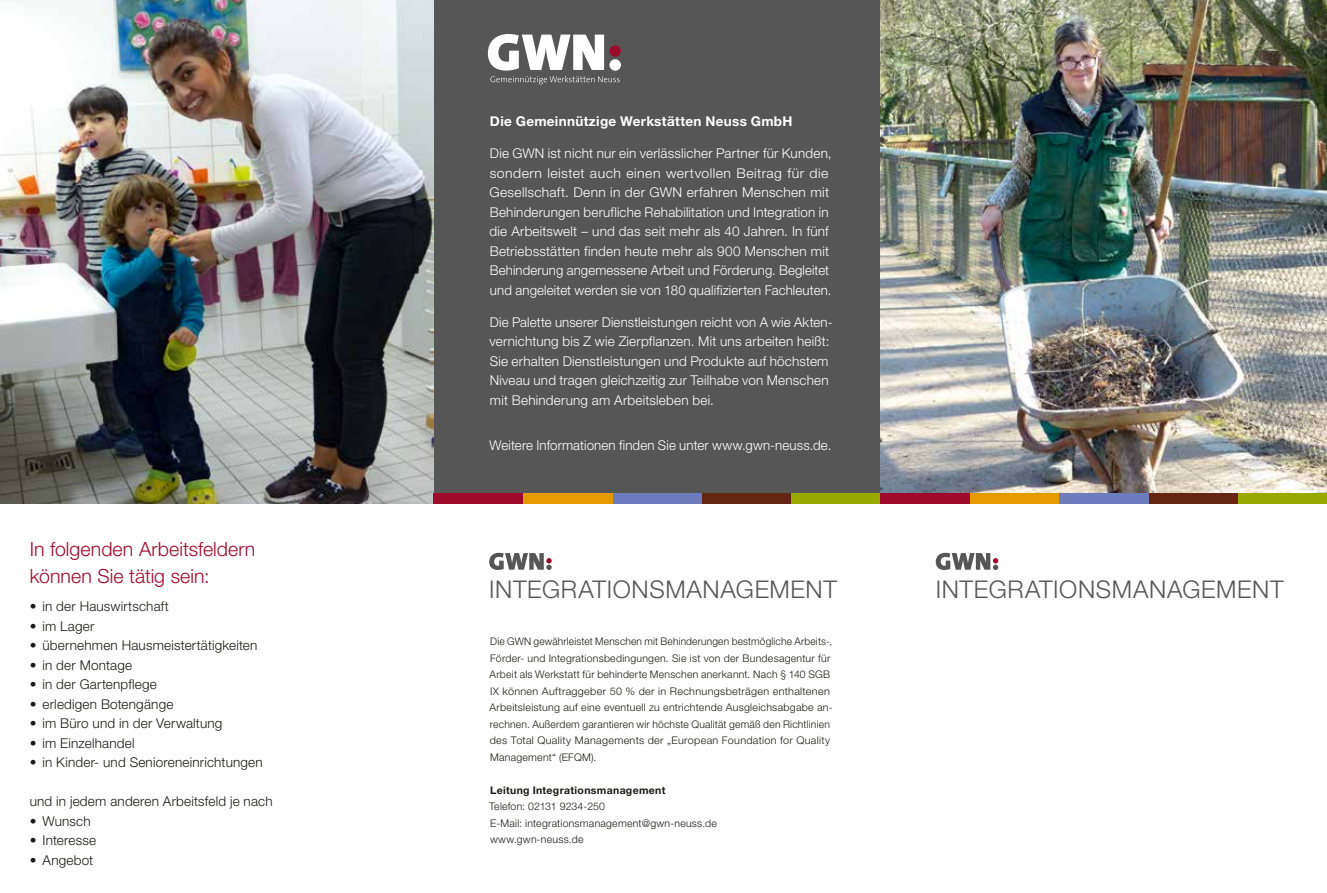
<style>
.page{position:relative;width:1327px;height:893px;background:#fff}
.page>*{position:absolute;margin:0;border:0;box-sizing:border-box;transform-origin:0 0}
.t1{font:300 24.45px "Helvetica Neue LT Std";letter-spacing:.03em;color:#565656}
.t2{font:300 19.5px/27px "Helvetica Neue LT Std";letter-spacing:.005em;color:#9f0a2c}
.t3{font:300 13.5px/19.5px "Helvetica Neue LT Std";letter-spacing:.015em;color:#fff}
.t4{font:300 13.5px "Helvetica Neue LT Std";letter-spacing:.015em;color:#1a1a18}
.t5{font:700 13.5px "Helvetica Neue LT Std";letter-spacing:.025em;color:#fff}
.t6{font:300 10.5px/16.5px "Helvetica Neue LT Std";letter-spacing:.025em;color:#1a1a18}
.t7{font:700 10.5px "Helvetica Neue LT Std";letter-spacing:.03em;color:#1a1a18}
</style>
<div class="page">
<svg style="left:936px;top:553px;width:62px;height:17px"></svg>
<svg style="left:489px;top:553px;width:63px;height:17px"></svg>
<div style="left:434px;top:0;width:446px;height:493px;background:#565656"></div>
<img style="left:880px;top:0;width:447px;height:493px">
<img style="left:0;top:0;width:433px;height:504px">
<svg style="left:609px;top:45px;width:12px;height:12px"></svg>
<svg style="left:609px;top:59px;width:12px;height:12px"></svg>
<svg style="left:488px;top:34px;width:131px;height:50px"></svg>
<div style="left:791px;top:493px;width:89px;height:11px;background:#98a900"></div>
<div style="left:1237px;top:493px;width:90px;height:11px;background:#98a900"></div>
<div style="left:702px;top:493px;width:89px;height:11px;background:#652511"></div>
<div style="left:1148px;top:493px;width:89px;height:11px;background:#652511"></div>
<div style="left:612px;top:493px;width:90px;height:11px;background:#6d7cbc"></div>
<div style="left:1059px;top:493px;width:89px;height:11px;background:#6d7cbc"></div>
<div style="left:523px;top:493px;width:89px;height:11px;background:#e49a00"></div>
<div style="left:969px;top:493px;width:90px;height:11px;background:#e49a00"></div>
<div style="left:434px;top:493px;width:89px;height:11px;background:#9f0a2c"></div>
<div style="left:880px;top:493px;width:89px;height:11px;background:#9f0a2c"></div>
<h2 class="t2" style="left:30px;top:535px;width:227px">In folgenden Arbeitsfeldern können Sie tätig sein:</h2>
<p class="t4" style="left:30px;top:598px;width:141px">• in der Hauswirtschaft</p>
<p class="t4" style="left:30px;top:617px;width:66px">• im Lager</p>
<p class="t4" style="left:30px;top:637px;width:229px">• übernehmen Hausmeistertätigkeiten</p>
<p class="t4" style="left:30px;top:656px;width:104px">• in der Montage</p>
<p class="t4" style="left:30px;top:676px;width:129px">• in der Gartenpflege</p>
<p class="t4" style="left:30px;top:695px;width:145px">• erledigen Botengänge</p>
<p class="t4" style="left:30px;top:715px;width:194px">• im Büro und in der Verwaltung</p>
<p class="t4" style="left:30px;top:734px;width:106px">• im Einzelhandel</p>
<p class="t4" style="left:30px;top:754px;width:234px">• in Kinder- und Senioreneinrichtungen</p>
<p class="t4" style="left:30px;top:793px;width:244px">und in jedem anderen Arbeitsfeld je nach</p>
<p class="t4" style="left:30px;top:812px;width:62px">• Wunsch</p>
<p class="t4" style="left:30px;top:832px;width:68px">• Interesse</p>
<p class="t4" style="left:30px;top:851px;width:65px">• Angebot</p>
<p class="t5" style="left:490px;top:113px;width:304px">Die Gemeinnützige Werkstätten Neuss GmbH</p>
<p class="t3" style="left:489px;top:143px;width:343px">Die GWN ist nicht nur ein verlässlicher Partner für Kunden, sondern leistet auch einen wertvollen Beitrag für die Gesellschaft. Denn in der GWN erfahren Menschen mit Behinderungen berufliche Rehabilitation und Integration in die Arbeitswelt – und das seit mehr als 40 Jahren. In fünf Betriebsstätten finden heute mehr als 900 Menschen mit Behinderung angemessene Arbeit und Förderung. Begleitet und angeleitet werden sie von 180 qualifizierten Fachleuten.</p>
<p class="t3" style="left:489px;top:312px;width:344px">Die Palette unserer Dienstleistungen reicht von A wie Akten&shy;vernichtung bis Z wie Zierpflanzen. Mit uns arbeiten heißt:<br>Sie erhalten Dienstleistungen und Produkte auf höchstem Niveau und tragen gleichzeitig zur Teilhabe von Menschen mit Behinderung am Arbeitsleben bei.</p>
<p class="t3" style="left:490px;top:435px;width:343px">Weitere Informationen finden Sie unter www.gwn-neuss.de.</p>
<h1 class="t1" style="left:489px;top:575px;width:349px">INTEGRATIONSMANAGEMENT</h1>
<h1 class="t1" style="left:935px;top:575px;width:349px">INTEGRATIONSMANAGEMENT</h1>
<p class="t6" style="left:489px;top:633px;width:345px">Die GWN gewährleistet Menschen mit Behinderungen bestmögliche Arbeits-, Förder- und Integrationsbedingungen. Sie ist von der Bundesagentur für Arbeit als Werkstatt für behinderte Menschen anerkannt. Nach § 140 SGB IX können Auftraggeber 50 % der in Rechnungsbeträgen enthaltenen Arbeitsleistung auf eine eventuell zu entrichtende Ausgleichsabgabe an&shy;rechnen. Außerdem garantieren wir höchste Qualität gemäß den Richtlinien des Total Quality Managements der „European Foundation for Quality Management“ (EFQM).</p>
<p class="t7" style="left:490px;top:784px;width:177px">Leitung Integrationsmanagement</p>
<p class="t6" style="left:489px;top:798px;width:229px">Telefon: 02131 9234-250<br>E-Mail: integrationsmanagement@gwn-neuss.de www.gwn-neuss.de</p>
</div>
